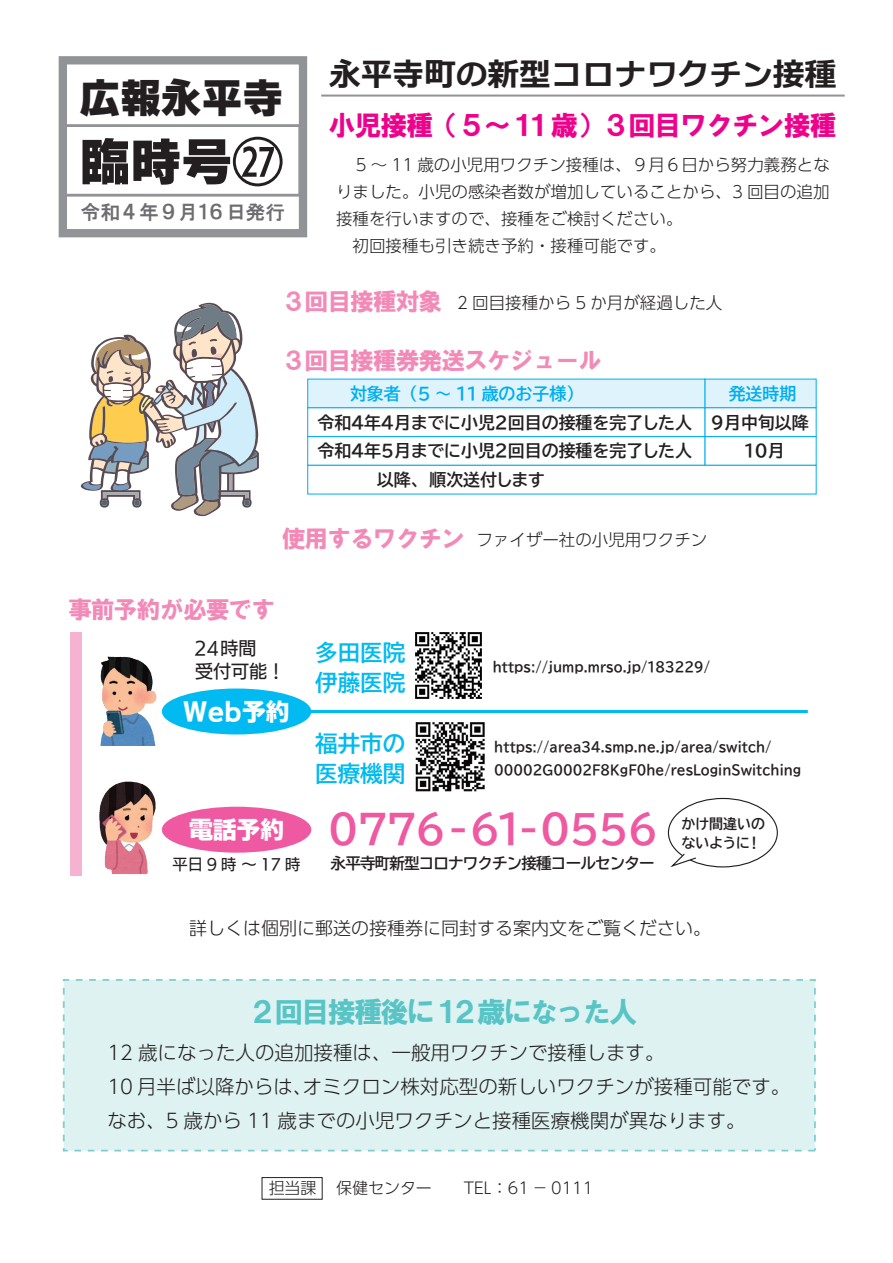
<style>
.page{position:relative;width:893px;height:1263px;background:#fff}
.page>*{position:absolute;margin:0;border:0;box-sizing:border-box;transform-origin:0 0}
.t1{font:51px "RFP Now GU WIN RKSJ H";color:#231f20}
.t2{font:40.8px "RFP Now GU WIN RKSJ H";color:#231f20}
.t3{font:39.6px "BIZ UDP Gothic Bold";letter-spacing:-.025em;color:#ef59a1}
.t4{font:32.55px "C4 Beogo E";letter-spacing:-.025em;color:#231f20}
.t5{font:28.5px "HG Soei Kakugothic UB";letter-spacing:-.075em;color:#59c4c6}
.t6{font:27.3px "HG Soei Kakugothic UB";letter-spacing:-.05em;color:#ed028c}
.t7{font:25.2px "C4 Beogo H";color:#fff;scale:.94 1}
.t8{font:24px "HG Soei Kakugothic UB";letter-spacing:-.05em;color:#f28ab8}
.t9{font:22.5px/30px "BIZ UD Gothic Bold";color:#00baf1}
.t10{font:300 19.5px/34.2px "UD Shin Go Pr 6 N";color:#231f20}
.t11{font:19.5px "HGS Gothic E";color:#6c6d70}
.t12{font:300 18px "UD Shin Go Pr 6 N";color:#231f20}
.t13{font:18px/22.5px "UD Kakugo Large Pr 6 N M";color:#231f20}
.t14{font:16.95px/28.8px "BIZ UDP Gothic Bold";color:#231f20}
.t15{font:16.95px "BIZ UDP Gothic Bold";color:#00aeef}
.t16{font:300 16.5px/27px "UD Shin Go Pr 6 N";color:#231f20}
.t17{font:300 15.9px "UD Shin Go Pr 6 N";color:#231f20}
.t18{font:15.45px "BIZ UD Gothic Bold";letter-spacing:-.055em;color:#231f20}
.t19{font:15.3px "UD Kakugo Large Pr 6 N M";letter-spacing:.25em;color:#231f20}
.t20{font:13.95px/19px "BIZ UDP Gothic Bold";color:#231f20}
.t21{font:13.5px/22.5px "BIZ UDP Gothic Bold";color:#231f20;scale:.94 1}
.s1{font-family:"UD Kakugo Large Pr 6 N DB"}
.s2{font-family:"HG Soei Kakugothic UB";font-weight:400;font-size:24px;color:#f28ab8}
</style>
<div class="page">
<div style="left:59px;top:56px;width:248px;height:181px;border:8px solid #919396"></div>
<div style="left:61px;top:124px;width:240px;height:73px;border:3px solid #919396"></div>
<hr style="left:321px;top:95px;width:524px;height:2px;background:#919396">
<div style="left:262px;top:1177px;width:61px;height:22px;border:1px solid #231f20"></div>
<div style="left:63px;top:979px;width:753px;height:172px;background:#dff2f2;border:2px dashed #7eced0"></div>
<div style="left:307px;top:379px;width:398px;height:29px;background:#dff3fc"></div>
<div style="left:705px;top:379px;width:111px;height:29px;background:#dff3fc"></div>
<div style="left:307px;top:407px;width:398px;height:30px;background:#fff;border:1px solid #00aeef"></div>
<div style="left:705px;top:407px;width:111px;height:30px;background:#fff;border:1px solid #00aeef"></div>
<div style="left:307px;top:436px;width:398px;height:30px;background:#fff;border:1px solid #00aeef"></div>
<div style="left:705px;top:436px;width:111px;height:30px;background:#fff;border:1px solid #00aeef"></div>
<div style="left:307px;top:465px;width:509px;height:29px;background:#fff;border:1px solid #00aeef"></div>
<img style="left:415px;top:632px;width:67px;height:67px">
<img style="left:415px;top:722px;width:70px;height:70px">
<div style="left:162px;top:807px;width:149px;height:46px;background:#ef59a1;border-radius:50%"></div>
<div style="left:162px;top:688px;width:149px;height:46px;background:#00baf1;border-radius:50%"></div>
<div style="left:668px;top:798px;width:110px;height:69px;border:1px solid #231f20;border-radius:50%"></div>
<svg style="left:670px;top:852px;width:27px;height:15px"></svg>
<img style="left:99px;top:781px;width:57px;height:94px">
<img style="left:100px;top:656px;width:57px;height:89px">
<hr style="left:304px;top:710px;width:504px;height:3px;background:#00baf1">
<div style="left:70px;top:633px;width:12px;height:243px;background:#f6b3d1"></div>
<svg style="left:81px;top:303px;width:178px;height:213px"></svg>
<h2 class="t2" style="left:79px;top:77px;width:205px">広報永平寺</h2>
<h1 class="t1" style="left:79px;top:136px;width:205px">臨時号<span class="s1">㉗</span></h1>
<p class="t11" style="left:81px;top:202px;width:205px">令和４年９月１６日発行</p>
<h3 class="t4" style="left:329px;top:58px;width:510px">永平寺町の新型コロナワクチン接種</h3>
<h3 class="t6" style="left:329px;top:112px;width:510px">小児接種（５～１１歳）３回目ワクチン接種</h3>
<p class="t16" style="left:336px;top:150px;width:495px;text-indent:20px">5 ～ 11 歳の小児用ワクチン接種は、９月６日から努力義務となりました。小児の感染者数が増加していることから、3 回目の追加接種を行いますので、接種をご検討ください。<br>　初回接種も引き続き予約・接種可能です。</p>
<h3 class="t8" style="left:282px;top:289px;width:162px">３回目接種対象</h3>
<p class="t16" style="left:457px;top:289px;width:267px">2 回目接種から 5 か月が経過した人</p>
<h3 class="t8" style="left:282px;top:349px;width:322px">３回目接種券発送スケジュール</h3>
<p class="t15" style="left:350px;top:385px;width:226px">対象者（5 ～ 11 歳のお子様）</p>
<p class="t15" style="left:729px;top:385px;width:69px">発送時期</p>
<p class="t14" style="left:317px;top:408px;width:493px">令和４年４月までに小児２回目の接種を完了した人 ９月中旬以降令和４年５月までに小児２回目の接種を完了した人</p>
<p class="t14" style="left:744px;top:437px;width:42px">１０月</p>
<p class="t14" style="left:377px;top:465px;width:169px">以降、順次送付します</p>
<p class="t16" style="left:282px;top:525px;width:427px"><span class="s2">使用するワクチン</span> ファイザー社の小児用ワクチン</p>
<h3 class="t8" style="left:68px;top:597px;width:209px">事前予約が必要です</h3>
<p class="t13" style="left:194px;top:638px;width:93px">24時間<br>受付可能！</p>
<h3 class="t9" style="left:315px;top:637px;width:91px">多田医院伊藤医院</h3>
<p class="t21" style="left:493px;top:656px;width:233px">https://jump.mrso.jp/183229/</p>
<h3 class="t7" style="left:184px;top:699px;width:114px">Web予約</h3>
<h3 class="t9" style="left:315px;top:729px;width:91px">福井市の医療機関</h3>
<p class="t21" style="left:494px;top:736px;width:328px">https://area34.smp.ne.jp/area/switch/<br>00002G0002F8KgF0he/resLoginSwitching</p>
<h3 class="t7" style="left:189px;top:816px;width:103px">電話予約</h3>
<h3 class="t3" style="left:328px;top:809px;width:331px">0776-61-0556</h3>
<p class="t20" style="left:682px;top:814px;width:85px">かけ間違いのないように！</p>
<p class="t19" style="left:173px;top:856px;width:129px">平日9時～17時</p>
<p class="t18" style="left:331px;top:855px;width:325px">永平寺町新型コロナワクチン接種コールセンター</p>
<p class="t12" style="left:189px;top:914px;width:523px">詳しくは個別に郵送の接種券に同封する案内文をご覧ください。</p>
<h3 class="t5" style="left:249px;top:998px;width:391px">２回目接種後に１２歳になった人</h3>
<p class="t10" style="left:107px;top:1034px;width:684px">12 歳になった人の追加接種は、一般用ワクチンで接種します。<br>10 月半ば以降からは、オミクロン株対応型の新しいワクチンが接種可能です。なお、5 歳から 11 歳までの小児ワクチンと接種医療機関が異なります。</p>
<p class="t17" style="left:269px;top:1175px;width:326px">担当課 保健センター　　TEL：61 － 0111</p>
</div>
